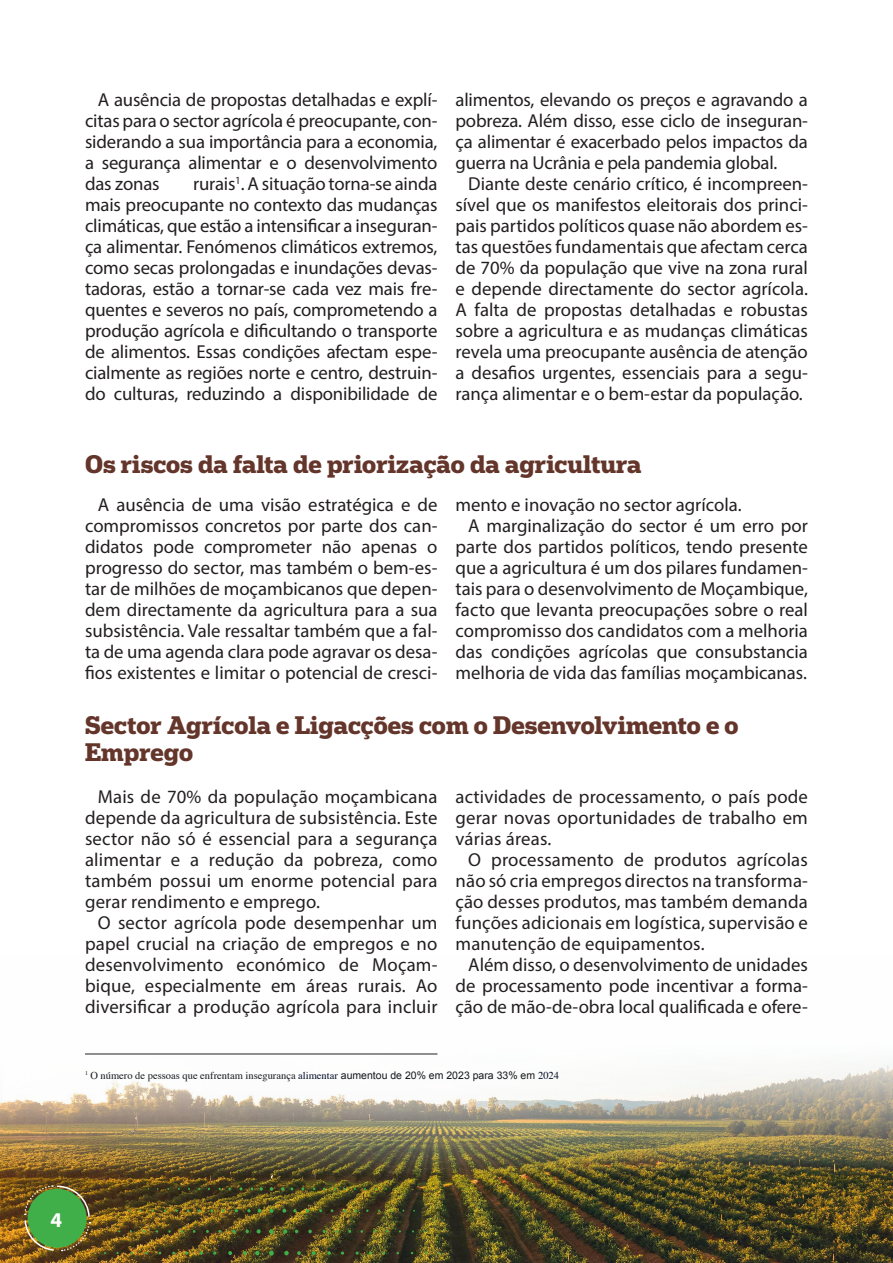
<style>
.page{position:relative;width:893px;height:1263px;background:#fff}
.page>*{position:absolute;margin:0;border:0;box-sizing:border-box;transform-origin:0 0}
.t1{font:700 24px/27px "Popular";color:#64352a}
.t2{font:700 21px "Myriad Pro";color:#fff}
.t3{font:18.75px/21px "Myriad Pro";color:#231f20;text-align:justify}
.t4{font:10.5px "Times";color:#15191c}
.s1{color:#000c27}
.s2{font-family:"Arial"}
</style>
<div class="page">
<img style="left:0;top:1053px;width:893px;height:210px">
<img style="left:23px;top:1185px;width:68px;height:67px">
<svg style="left:269px;top:1250px;width:5px;height:5px"></svg>
<svg style="left:255px;top:1251px;width:5px;height:4px"></svg>
<svg style="left:243px;top:1251px;width:4px;height:4px"></svg>
<svg style="left:228px;top:1251px;width:4px;height:4px"></svg>
<svg style="left:213px;top:1251px;width:3px;height:4px"></svg>
<svg style="left:200px;top:1251px;width:3px;height:4px"></svg>
<svg style="left:284px;top:1251px;width:5px;height:4px"></svg>
<svg style="left:297px;top:1251px;width:4px;height:4px"></svg>
<svg style="left:312px;top:1251px;width:4px;height:4px"></svg>
<svg style="left:327px;top:1251px;width:4px;height:4px"></svg>
<svg style="left:341px;top:1251px;width:3px;height:4px"></svg>
<svg style="left:269px;top:1229px;width:5px;height:5px"></svg>
<svg style="left:257px;top:1229px;width:4px;height:4px"></svg>
<svg style="left:232px;top:1229px;width:4px;height:4px"></svg>
<svg style="left:283px;top:1229px;width:4px;height:4px"></svg>
<svg style="left:308px;top:1229px;width:4px;height:4px"></svg>
<svg style="left:269px;top:1208px;width:4px;height:5px"></svg>
<svg style="left:258px;top:1209px;width:3px;height:4px"></svg>
<svg style="left:282px;top:1209px;width:4px;height:4px"></svg>
<svg style="left:293px;top:1209px;width:4px;height:3px"></svg>
<svg style="left:270px;top:1187px;width:3px;height:4px"></svg>
<svg style="left:260px;top:1187px;width:3px;height:4px"></svg>
<svg style="left:281px;top:1187px;width:3px;height:4px"></svg>
<hr style="left:85px;top:1054px;width:352px;height:1px;background:#231f20">
<p class="t3" style="left:85px;top:89px;width:354px;text-indent:13px">A ausência de propostas detalhadas e explí&shy;citas para o sector agrícola é preocupante, con&shy;siderando a sua importância para a economia, a segurança alimentar e o desenvolvimento das zonas</p>
<p class="t3" style="left:85px;top:173px;width:354px;text-indent:108px">rurais<sup>1</sup>. A situação torna-se ainda mais preocupante no contexto das mudanças climáticas, que estão a intensificar a inseguran&shy;ça alimentar. Fenómenos climáticos extremos, como secas prolongadas e inundações devas&shy;tadoras, estão a tornar-se cada vez mais fre&shy;quentes e severos no país, comprometendo a produção agrícola e dificultando o transporte de alimentos. Essas condições afectam espe&shy;cialmente as regiões norte e centro, destruin&shy;do culturas, reduzindo a disponibilidade de</p>
<p class="t3" style="left:455px;top:89px;width:354px">alimentos, elevando os preços e agravando a pobreza. Além disso, esse ciclo de inseguran&shy;ça alimentar é exacerbado pelos impactos da guerra na Ucrânia e pela pandemia global.</p>
<p class="t3" style="left:455px;top:173px;width:354px;text-indent:13px">Diante deste cenário crítico, é incompreen&shy;sível que os manifestos eleitorais dos princi&shy;pais partidos políticos quase não abordem es&shy;tas questões fundamentais que afectam cerca de 70% da população que vive na zona rural e depende directamente do sector agrícola.<br>A falta de propostas detalhadas e robustas sobre a agricultura e as mudanças climáticas revela uma preocupante ausência de atenção a desafios urgentes, essenciais para a segu&shy;rança alimentar e o bem-estar da população.</p>
<p class="t1" style="left:85px;top:449px;width:558px">Os riscos da falta de priorização da agricultura</p>
<p class="t3" style="left:85px;top:493px;width:354px;text-indent:13px">A ausência de uma visão estratégica e de compromissos concretos por parte dos can&shy;didatos pode comprometer não apenas o progresso do sector, mas também o bem-es&shy;tar de milhões de moçambicanos que depen&shy;dem directamente da agricultura para a sua subsistência. Vale ressaltar também que a fal&shy;ta de uma agenda clara pode agravar os desa&shy;fios existentes e limitar o potencial de cresci-</p>
<p class="t3" style="left:455px;top:493px;width:288px">mento e inovação no sector agrícola.</p>
<p class="t3" style="left:468px;top:514px;width:341px">A marginalização do sector é um erro por</p>
<p class="t3" style="left:455px;top:535px;width:354px">parte dos partidos políticos, tendo presente</p>
<p class="t3" style="left:455px;top:556px;width:354px">que a agricultura é um dos pilares fundamen-</p>
<p class="t3" style="left:455px;top:577px;width:354px">tais para o desenvolvimento de Moçambique,</p>
<p class="t3" style="left:455px;top:598px;width:354px">facto que levanta preocupações sobre o real</p>
<p class="t3" style="left:455px;top:619px;width:354px">compromisso dos candidatos com a melhoria</p>
<p class="t3" style="left:455px;top:640px;width:354px">das condições agrícolas que consubstancia</p>
<p class="t3" style="left:455px;top:661px;width:353px">melhoria de vida das famílias moçambicanas.</p>
<p class="t1" style="left:85px;top:710px;width:655px">Sector Agrícola e Ligacções com o Desenvolvimento e o<br>Emprego</p>
<p class="t3" style="left:85px;top:786px;width:354px;text-indent:13px">Mais de 70% da população moçambicana depende da agricultura de subsistência. Este sector não só é essencial para a segurança alimentar e a redução da pobreza, como também possui um enorme potencial para gerar rendimento e emprego.</p>
<p class="t3" style="left:85px;top:912px;width:354px;text-indent:13px">O sector agrícola pode desempenhar um papel crucial na criação de empregos e no desenvolvimento económico de Moçam&shy;bique, especialmente em áreas rurais. Ao diversificar a produção agrícola para incluir</p>
<p class="t3" style="left:455px;top:786px;width:354px">actividades de processamento, o país pode gerar novas oportunidades de trabalho em várias áreas.</p>
<p class="t3" style="left:455px;top:849px;width:354px;text-indent:13px">O processamento de produtos agrícolas não só cria empregos directos na transforma&shy;ção desses produtos, mas também demanda funções adicionais em logística, supervisão e manutenção de equipamentos.</p>
<p class="t3" style="left:455px;top:954px;width:354px;text-indent:13px">Além disso, o desenvolvimento de unidades de processamento pode incentivar a forma&shy;ção de mão-de-obra local qualificada e ofere-</p>
<p class="t4" style="left:85px;top:1065px;width:476px"><sup>1</sup> O número de pessoas que enfrentam insegurança <span class="s1">alimentar</span> <span class="s2">aumentou de 20% em 2023 para 33% em</span> <span class="s1">2024</span></p>
<p class="t2" style="left:50px;top:1206px;width:13px">4</p>
</div>
